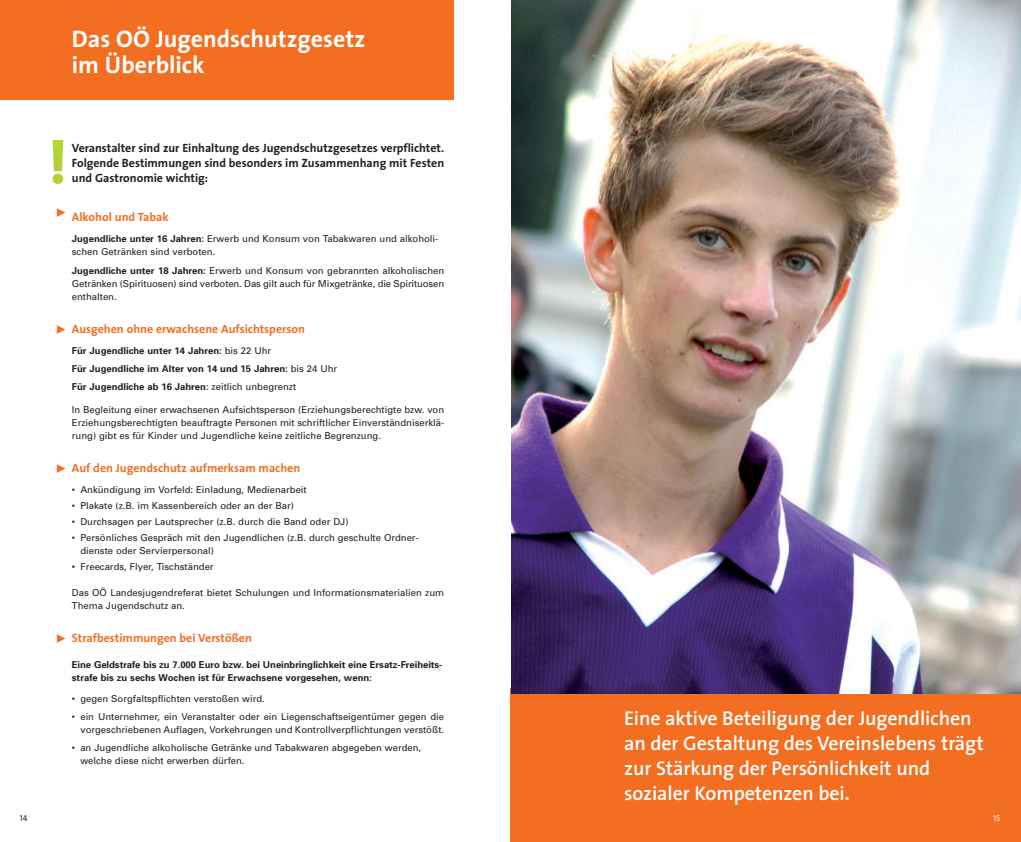
<style>
.page{position:relative;width:1021px;height:842px;background:#fff}
.page>*{position:absolute;margin:0;border:0;box-sizing:border-box;transform-origin:0 0}
.t1{font:800 60px "The Sans";color:#b3d234}
.t2{font:700 24px/26px "The Sans";color:#fff}
.t3{font:600 20px/25px "The Sans";letter-spacing:-.005em;color:#fff}
.t4{font:700 12px/15px "The Sans";color:#231f20;text-align:justify}
.t5{font:700 12px "The Sans";color:#f36e21}
.t6{font:12px "The Sans Bold Expert";color:#f36e21}
.t7{font:9.5px/13px "Univers";color:#231f20}
.t8{font:700 9.5px/18px "Univers";color:#231f20}
.t9{font:8.5px "The Sans Caps";color:#231f20}
.t10{font:8.5px "The Sans Caps";color:#fff}
.s1{font-weight:700}
.s2{font-weight:400}
</style>
<div class="page">
<div style="left:510px;top:688px;width:510px;height:153px;background:#f36e21"></div>
<div style="left:0;top:0;width:454px;height:99px;background:#f36e21"></div>
<img style="left:511px;top:0;width:509px;height:693px">
<h2 class="t2" style="left:72px;top:28px;width:295px">Das OÖ Jugendschutzgesetz im Überblick</h2>
<p class="t9" style="left:20px;top:815px;width:9px">14</p>
<h1 class="t1" style="left:49px;top:139px;width:20px">!</h1>
<p class="t4" style="left:72px;top:141px;width:374px">Veranstalter sind zur Einhaltung des Jugendschutzgesetzes verpflichtet.<br>Folgende Bestimmungen sind besonders im Zusammenhang mit Festen und Gastronomie wichtig:</p>
<p class="t5" style="left:72px;top:212px;width:98px">Alkohol und Tabak</p>
<p class="t7" style="left:72px;top:233px;width:368px"><span class="s1">Jugendliche unter 16 Jahren:</span> Erwerb und Konsum von Tabakwaren und alkoholi&shy;schen Getränken sind verboten.</p>
<p class="t7" style="left:72px;top:265px;width:374px;text-align:justify"><span class="s1">Jugendliche unter 18 Jahren:</span> Erwerb und Konsum von gebrannten alkoholischen Getränken (Spirituosen) sind verboten. Das gilt auch für Mixgetränke, die Spirituosen enthalten.</p>
<p class="t5" style="left:72px;top:324px;width:234px">Ausgehen ohne erwachsene Aufsichtsperson</p>
<p class="t8" style="left:72px;top:342px;width:267px">Für Jugendliche unter 14 Jahren: <span class="s2">bis 22 Uhr<br></span>Für Jugendliche im Alter von 14 und 15 Jahren: <span class="s2">bis 24 Uhr<br></span>Für Jugendliche ab 16 Jahren<span class="s2">: zeitlich unbegrenzt</span></p>
<p class="t7" style="left:72px;top:404px;width:374px;text-align:justify">In Begleitung einer erwachsenen Aufsichtsperson (Erziehungsberechtigte bzw. von Erziehungsberechtigten beauftragte Personen mit schriftlicher Einverständniserklä&shy;rung) gibt es für Kinder und Jugendliche keine zeitliche Begrenzung.</p>
<p class="t5" style="left:72px;top:463px;width:230px">Auf den Jugendschutz aufmerksam machen</p>
<p class="t7" style="left:72px;top:484px;width:236px">• Ankündigung im Vorfeld: Einladung, Medienarbeit</p>
<p class="t7" style="left:72px;top:500px;width:223px">• Plakate (z.B. im Kassenbereich oder an der Bar)</p>
<p class="t7" style="left:72px;top:516px;width:278px">• Durchsagen per Lautsprecher (z.B. durch die Band oder DJ)</p>
<p class="t7" style="left:80px;top:532px;width:339px;text-indent:-9px">• Persönliches Gespräch mit den Jugendlichen (z.B. durch geschulte Ordner&shy;dienste oder Servierpersonal)</p>
<p class="t7" style="left:72px;top:561px;width:143px">• Freecards, Flyer, Tischständer</p>
<p class="t7" style="left:72px;top:587px;width:374px">Das OÖ Landesjugendreferat bietet Schulungen und Informationsmaterialien zum<br>Thema Jugendschutz an.</p>
<p class="t5" style="left:72px;top:633px;width:182px">Strafbestimmungen bei Verstößen</p>
<p class="t8" style="left:72px;top:659px;width:372px;line-height:13px">Eine Geldstrafe bis zu 7.000 Euro bzw. bei Uneinbringlichkeit eine Ersatz-Freiheits&shy;strafe bis zu sechs Wochen ist für Erwachsene vorgesehen, wenn:</p>
<p class="t7" style="left:72px;top:693px;width:194px">• gegen Sorgfaltspflichten verstoßen wird.</p>
<p class="t7" style="left:72px;top:711px;width:374px;text-align:right">• ein Unternehmer, ein Veranstalter oder ein Liegenschaftseigentümer gegen die vorgeschriebenen Auflagen, Vorkehrungen und Kontrollverpflichtungen verstößt.</p>
<p class="t7" style="left:80px;top:742px;width:342px;text-indent:-8px">• an Jugendliche alkoholische Getränke und Tabakwaren abgegeben werden, welche diese nicht erwerben dürfen.</p>
<p class="t6" style="left:55px;top:208px;width:13px">˘</p>
<p class="t6" style="left:55px;top:324px;width:13px">˘</p>
<p class="t6" style="left:55px;top:464px;width:13px">˘</p>
<p class="t6" style="left:55px;top:634px;width:13px">˘</p>
<h3 class="t3" style="left:624px;top:707px;width:361px">Eine aktive Beteiligung der Jugendlichen an der Gestaltung des Vereinslebens trägt zur Stärkung der Persönlichkeit und sozialer Kompetenzen bei<span class="s1">.</span></h3>
<p class="t10" style="left:993px;top:815px;width:8px">15</p>
</div>
